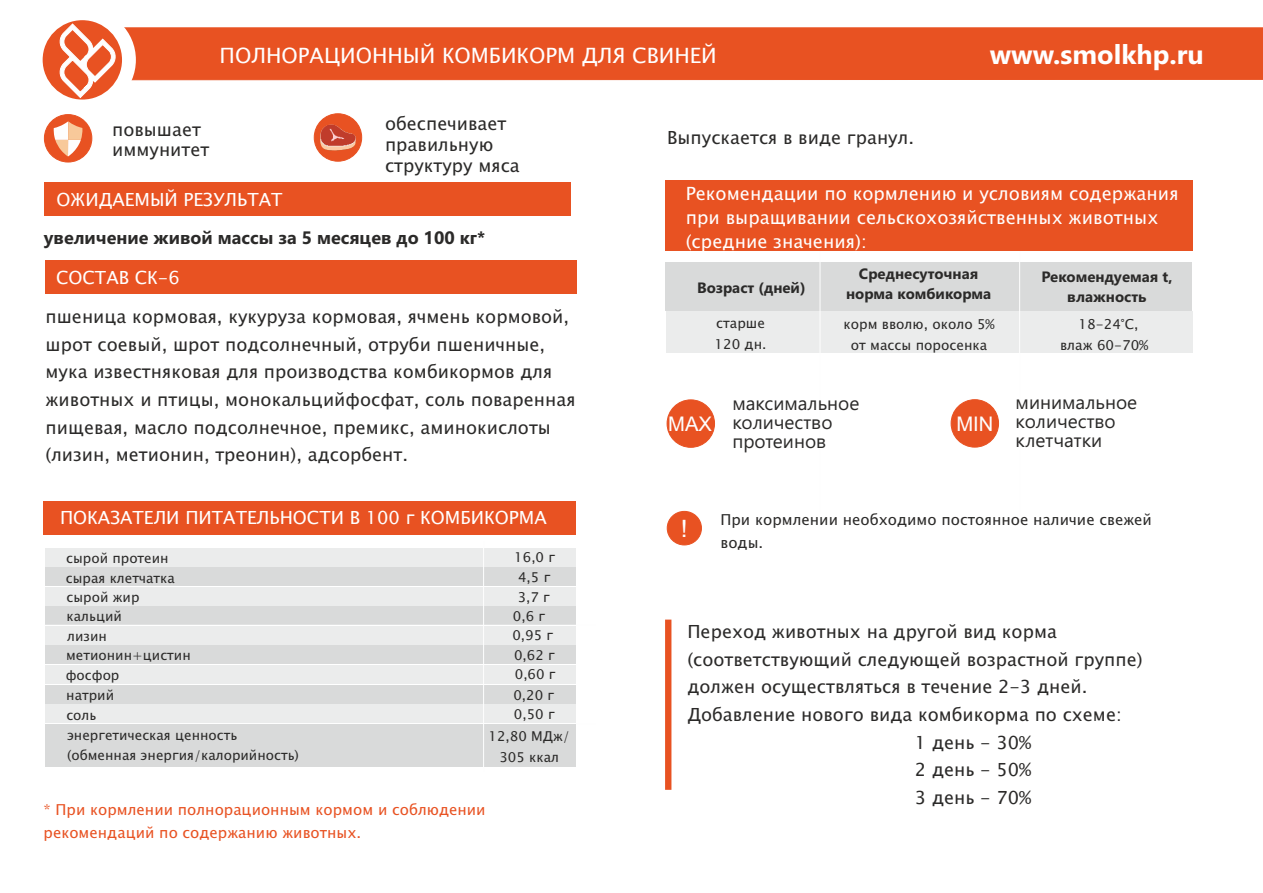
<style>
.page{position:relative;width:1263px;height:893px;background:#fff}
.page>*{position:absolute;margin:0;border:0;box-sizing:border-box;transform-origin:0 0}
.t1{font:700 27px "Segoe UI";color:#fff}
.t2{font:24px "Arial";color:#fefefe}
.t3{font:21px "Lucida Sans Unicode";color:#fff}
.t4{font:20.1px "Arial";color:#fefefe}
.t5{font:19.05px/19px "Segoe UI";color:#2b2a29}
.t6{font:18.15px/24px "Lucida Sans Unicode";color:#fff}
.t7{font:18px/27.6px "Lucida Sans Unicode";color:#2b2a29}
.t8{font:18px "Lucida Sans Unicode";color:#fff}
.t9{font:700 18px "Segoe UI";color:#2b2a29}
.t10{font:15px/23.1px "Lucida Sans Unicode";color:#e85222}
.t11{font:700 15px/20px "Segoe UI";color:#2b2a29;text-align:center}
.t12{font:15px/23.1px "Lucida Sans Unicode";color:#2b2a29}
.t13{font:13.65px/21px "Lucida Sans Unicode";color:#2b2a29}
.t14{font:13.5px/19.8px "Lucida Sans Unicode";color:#2b2a29}
</style>
<div class="page">
<div style="left:125px;top:27px;width:1138px;height:54px;background:#e85222"></div>
<div style="left:33px;top:8px;width:103px;height:103px;background:#fff;border-radius:50%"></div>
<div style="left:43px;top:20px;width:79px;height:80px;background:#e85222;border-radius:50%"></div>
<svg style="left:59px;top:24px;width:58px;height:74px"></svg>
<div style="left:45px;top:260px;width:531px;height:33px;background:#e85222"></div>
<div style="left:44px;top:182px;width:527px;height:33px;background:#e85222"></div>
<div style="left:44px;top:501px;width:532px;height:34px;background:#e85222"></div>
<div style="left:666px;top:263px;width:526px;height:48px;background:#d9dada"></div>
<div style="left:666px;top:312px;width:526px;height:41px;background:#ebecec"></div>
<hr style="left:820px;top:228px;width:1px;height:286px;background:#fefefe">
<hr style="left:1019px;top:228px;width:1px;height:287px;background:#fefefe">
<div style="left:667px;top:399px;width:48px;height:49px;background:#e85222;border:1px solid #e85222;border-radius:50%"></div>
<div style="left:951px;top:399px;width:48px;height:49px;background:#e85222;border:1px solid #e85222;border-radius:50%"></div>
<div style="left:44px;top:114px;width:48px;height:48px;background:#e85222;border:1px solid #e85222;border-radius:50%"></div>
<svg style="left:54px;top:121px;width:29px;height:35px"></svg>
<div style="left:314px;top:113px;width:48px;height:49px;background:#e85222;border:1px solid #e85222;border-radius:50%"></div>
<img style="left:320px;top:122px;width:36px;height:29px">
<div style="left:45px;top:549px;width:531px;height:18px;background:#ebecec"></div>
<div style="left:45px;top:568px;width:531px;height:18px;background:#d9dada"></div>
<div style="left:45px;top:587px;width:531px;height:18px;background:#ebecec"></div>
<div style="left:45px;top:606px;width:531px;height:19px;background:#d9dada"></div>
<div style="left:45px;top:626px;width:531px;height:18px;background:#ebecec"></div>
<div style="left:45px;top:645px;width:530px;height:19px;background:#d9dada"></div>
<div style="left:45px;top:665px;width:530px;height:18px;background:#ebecec"></div>
<div style="left:45px;top:685px;width:530px;height:18px;background:#d9dada"></div>
<div style="left:45px;top:705px;width:531px;height:18px;background:#ebecec"></div>
<div style="left:45px;top:725px;width:531px;height:42px;background:#d9dada"></div>
<hr style="left:483px;top:542px;width:1px;height:229px;background:#fefefe">
<div style="left:667px;top:511px;width:35px;height:34px;background:#e85222;border:1px solid #e85222;border-radius:50%"></div>
<div style="left:665px;top:620px;width:6px;height:170px;background:#e85222"></div>
<div style="left:665px;top:181px;width:528px;height:70px;background:#e85222"></div>
<p class="t3" style="left:220px;top:47px;width:499px">ПОЛНОРАЦИОННЫЙ КОМБИКОРМ ДЛЯ СВИНЕЙ</p>
<h1 class="t1" style="left:990px;top:44px;width:216px">www.smolkhp.ru</h1>
<p class="t7" style="left:112px;top:120px;width:99px;line-height:20.7px">повышает иммунитет</p>
<p class="t7" style="left:385px;top:115px;width:136px;line-height:20.7px">обеспечивает правильную структуру мяса</p>
<p class="t7" style="left:667px;top:125px;width:248px">Выпускается в виде гранул.</p>
<p class="t8" style="left:57px;top:192px;width:227px">ОЖИДАЕМЫЙ РЕЗУЛЬТАТ</p>
<p class="t9" style="left:44px;top:231px;width:443px">увеличение живой массы за 5 месяцев до 100 кг*</p>
<p class="t8" style="left:56px;top:270px;width:125px">СОСТАВ СК-6</p>
<p class="t7" style="left:46px;top:304px;width:531px">пшеница кормовая, кукуруза кормовая, ячмень кормовой, шрот соевый, шрот подсолнечный, отруби пшеничные, мука известняковая для производства комбикормов для животных и птицы, монокальцийфосфат, соль поваренная пищевая, масло подсолнечное, премикс, аминокислоты (лизин, метионин, треонин), адсорбент.</p>
<p class="t8" style="left:60px;top:510px;width:488px">ПОКАЗАТЕЛИ ПИТАТЕЛЬНОСТИ В 100 г КОМБИКОРМА</p>
<p class="t14" style="left:66px;top:549px;width:235px">сырой протеин<br>сырая клетчатка<br>сырой жир<br>кальций<br>лизин<br>метионин+цистин<br>фосфор<br>натрий<br>соль<br>энергетическая ценность (обменная энергия/калорийность)</p>
<p class="t14" style="left:514px;top:548px;width:42px">16,0 г</p>
<p class="t14" style="left:518px;top:568px;width:34px">4,5 г</p>
<p class="t14" style="left:518px;top:588px;width:34px">3,7 г</p>
<p class="t14" style="left:513px;top:607px;width:34px">0,6 г</p>
<p class="t14" style="left:512px;top:626px;width:42px">0,95 г</p>
<p class="t14" style="left:514px;top:646px;width:42px">0,62 г</p>
<p class="t14" style="left:515px;top:666px;width:42px">0,60 г</p>
<p class="t14" style="left:513px;top:686px;width:42px">0,20 г</p>
<p class="t14" style="left:514px;top:705px;width:42px">0,50 г</p>
<p class="t14" style="left:489px;top:727px;width:83px;line-height:20.7px;text-align:center">12,80 МДж/<br>305 ккал</p>
<p class="t10" style="left:44px;top:799px;width:444px">* При кормлении полнорационным кормом и соблюдении рекомендаций по содержанию животных.</p>
<p class="t6" style="left:686px;top:183px;width:494px">Рекомендации по кормлению и условиям содержания при выращивании сельскохозяйственных животных (средние значения):</p>
<p class="t11" style="left:697px;top:279px;width:110px">Возраст (дней)</p>
<p class="t11" style="left:846px;top:266px;width:147px">Среднесуточная норма комбикорма</p>
<p class="t11" style="left:1041px;top:268px;width:132px">Рекомендуемая t, влажность</p>
<p class="t13" style="left:714px;top:314px;width:54px">старше<br>120 дн.</p>
<p class="t13" style="left:843px;top:314px;width:153px;text-align:center">корм вволю, около 5% от массы поросенка</p>
<p class="t13" style="left:1060px;top:315px;width:90px;text-indent:19px">18-24°С, влаж 60-70%</p>
<p class="t5" style="left:732px;top:396px;width:129px">максимальное количество протеинов</p>
<p class="t5" style="left:1016px;top:395px;width:123px">минимальное количество клетчатки</p>
<p class="t4" style="left:668px;top:416px;width:45px">MAX</p>
<p class="t4" style="left:956px;top:416px;width:38px">MIN</p>
<h2 class="t2" style="left:681px;top:519px;width:8px">!</h2>
<p class="t12" style="left:720px;top:509px;width:433px">При кормлении необходимо постоянное наличие свежей воды.</p>
<p class="t7" style="left:687px;top:619px;width:371px">Переход животных на другой вид корма</p>
<p class="t7" style="left:687px;top:647px;width:457px">(соответствующий следующей возрастной группе)</p>
<p class="t7" style="left:687px;top:674px;width:401px">должен осуществляться в течение 2-3 дней.</p>
<p class="t7" style="left:687px;top:702px;width:436px">Добавление нового вида комбикорма по схеме:</p>
<p class="t7" style="left:915px;top:730px;width:118px">1 день - 30%</p>
<p class="t7" style="left:915px;top:757px;width:118px">2 день - 50%</p>
<p class="t7" style="left:915px;top:785px;width:118px">3 день - 70%</p>
</div>
